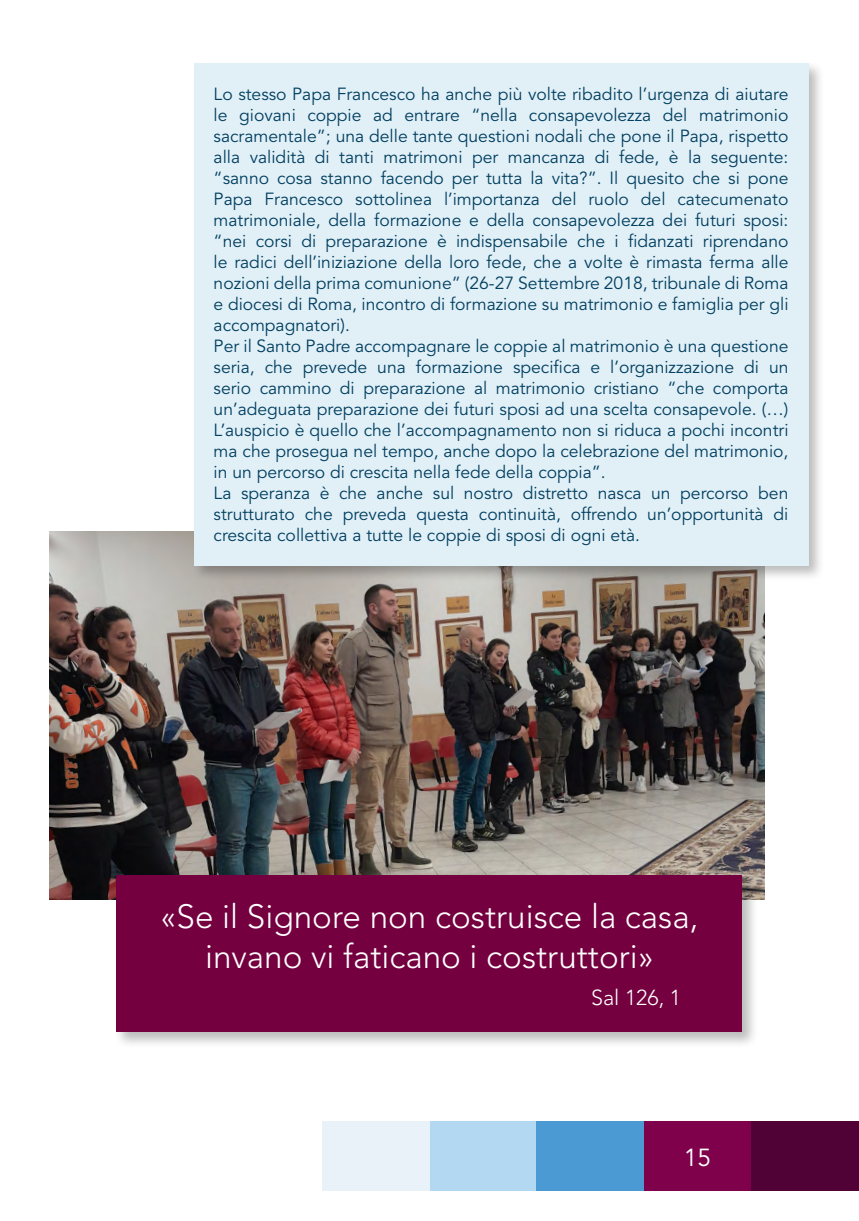
<style>
.page{position:relative;width:859px;height:1221px;background:#fff}
.page>*{position:absolute;margin:0;border:0;box-sizing:border-box;transform-origin:0 0}
.t1{font:300 33.25px "Avenir LT Std";color:#fff}
.t2{font:24.5px "Avenir LT Std";color:#fff}
.t3{font:300 21.53px "Avenir LT Std";color:#fff}
.t4{font:17.5px/21px "Avenir LT Std";color:#023f60;text-align:justify}
</style>
<div class="page">
<div style="left:751px;top:1121px;width:107px;height:70px;background:#500237"></div>
<div style="left:643px;top:1121px;width:108px;height:70px;background:#7f004b"></div>
<div style="left:535px;top:1121px;width:108px;height:70px;background:#4c9ad3"></div>
<div style="left:427px;top:1121px;width:108px;height:70px;background:#b3d8f1"></div>
<div style="left:322px;top:1121px;width:108px;height:70px;background:#e8f2f8"></div>
<img style="left:50px;top:531px;width:714px;height:368px">
<div style="left:191px;top:60px;width:633px;height:521px;background:#231f20;opacity:.3"></div>
<div style="left:194px;top:63px;width:614px;height:502px;background:#e1f0f7"></div>
<div style="left:114px;top:872px;width:644px;height:176px;background:#231f20;opacity:.3"></div>
<div style="left:117px;top:875px;width:625px;height:157px;background:#74003f"></div>
<p class="t4" style="left:213px;top:84px;width:576px">Lo stesso Papa Francesco ha anche più volte ribadito l’urgenza di aiutare le giovani coppie ad entrare “nella consapevolezza del matrimonio sacramentale”; una delle tante questioni nodali che pone il Papa, rispetto alla validità di tanti matrimoni per mancanza di fede, è la seguente: “sanno cosa stanno facendo per tutta la vita?”. Il quesito che si pone Papa Francesco sottolinea l’importanza del ruolo del catecumenato matrimoniale, della formazione e della consapevolezza dei futuri sposi: “nei corsi di preparazione è indispensabile che i fidanzati riprendano le radici dell’iniziazione della loro fede, che a volte è rimasta ferma alle nozioni della prima comunione” (26-27 Settembre 2018, tribunale di Roma e diocesi di Roma, incontro di formazione su matrimonio e famiglia per gli accompagnatori).</p>
<p class="t4" style="left:213px;top:336px;width:576px">Per il Santo Padre accompagnare le coppie al matrimonio è una questione seria, che prevede una formazione specifica e l’organizzazione di un serio cammino di preparazione al matrimonio cristiano “che comporta un’adeguata preparazione dei futuri sposi ad una scelta consapevole. (…)<br>L’auspicio è quello che l’accompagnamento non si riduca a pochi incontri ma che prosegua nel tempo, anche dopo la celebrazione del matrimonio, in un percorso di crescita nella fede della coppia”.</p>
<p class="t4" style="left:213px;top:483px;width:576px">La speranza è che anche sul nostro distretto nasca un percorso ben strutturato che preveda questa continuità, offrendo un’opportunità di crescita collettiva a tutte le coppie di sposi di ogni età.</p>
<p class="t1" style="left:160px;top:897px;width:539px">«Se il Signore non costruisce la casa,</p>
<p class="t1" style="left:205px;top:937px;width:450px">invano vi faticano i costruttori»</p>
<p class="t3" style="left:591px;top:984px;width:91px">Sal 126, 1</p>
<h2 class="t2" style="left:683px;top:1143px;width:29px">15</h2>
</div>
